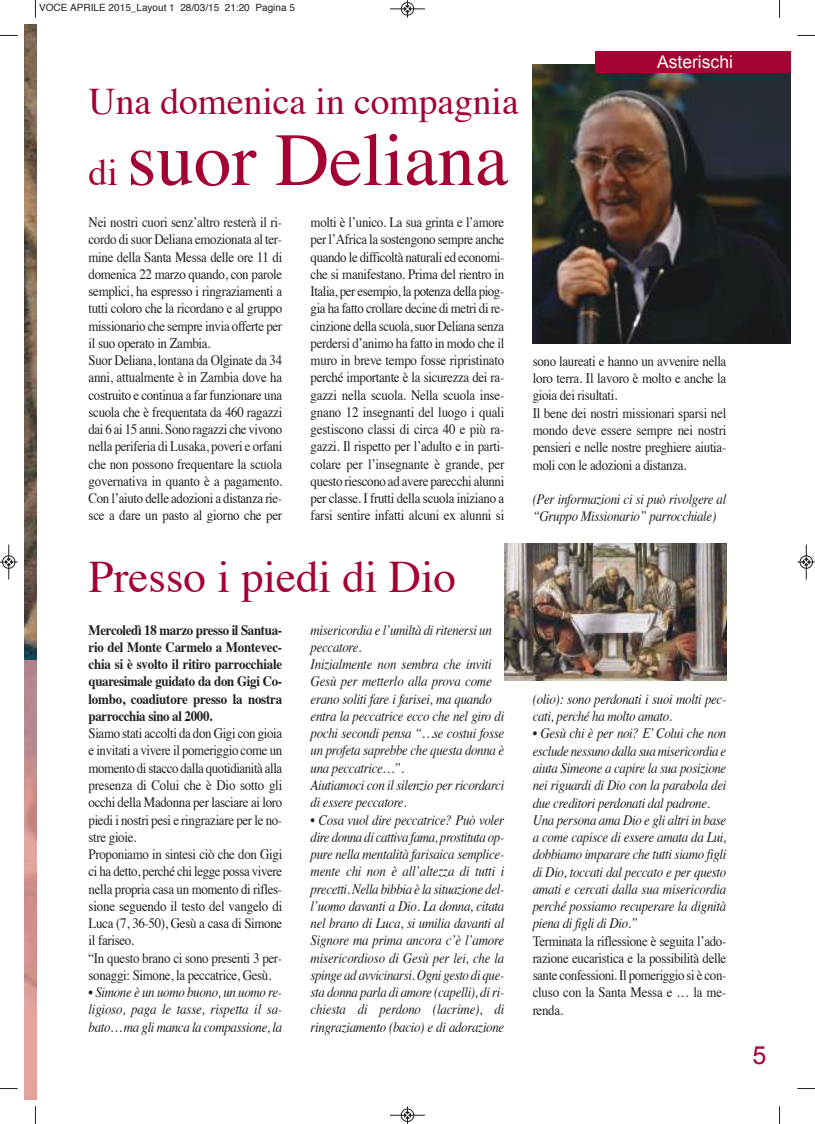
<style>
.page{position:relative;width:815px;height:1124px;background:#fff}
.page>*{position:absolute;margin:0;border:0;box-sizing:border-box;transform-origin:0 0}
.t1{font:75px "Times";color:#a30232}
.t2{font:45px "Times";color:#a30232}
.t3{font:37.5px "Times";color:#a30232}
.t4{font:25px "Arial";color:#a30232}
.t5{font:17.5px "Arial";color:#fff}
.t6{font:14.38px/17.2px "Times";letter-spacing:-.025em;color:#241f1f;scale:.9 1}
.t7{font:italic 14.38px/17.2px "Times";letter-spacing:-.025em;color:#241f1f;scale:.9 1}
.t8{font:700 14.38px/17.2px "Times";letter-spacing:-.015em;color:#241f1f;text-align:justify;scale:.9 1}
.t9{font:10px "Helvetica";color:#241f1f}
.s1{font-size:37.5px}
.s2{font-weight:700;font-style:normal}
</style>
<div class="page">
<img style="left:533px;top:64px;width:258px;height:279px">
<img style="left:24px;top:24px;width:12px;height:636px">
<svg style="left:36px;top:660px;width:1px;height:439px"></svg>
<div style="left:595px;top:51px;width:196px;height:21px;background:#a30232"></div>
<img style="left:504px;top:543px;width:222px;height:137px">
<svg style="left:35px;top:0;width:1px;height:18px"></svg>
<svg style="left:0;top:35px;width:18px;height:1px"></svg>
<svg style="left:779px;top:0;width:1px;height:18px"></svg>
<svg style="left:797px;top:35px;width:18px;height:1px"></svg>
<svg style="left:35px;top:1106px;width:1px;height:17px"></svg>
<svg style="left:779px;top:1106px;width:1px;height:17px"></svg>
<div style="left:401px;top:2px;width:13px;height:14px;border:1px solid #fff;border-radius:50%"></div>
<hr style="left:390px;top:8px;width:35px;height:1px;background:#241f1f">
<div style="left:401px;top:2px;width:13px;height:13px;border:1px solid #241f1f;border-radius:50%"></div>
<svg style="left:404px;top:0;width:7px;height:18px"></svg>
<hr style="left:390px;top:1114px;width:35px;height:1px;background:#241f1f">
<div style="left:401px;top:1108px;width:13px;height:13px;border:1px solid #241f1f;border-radius:50%"></div>
<svg style="left:404px;top:1106px;width:7px;height:17px"></svg>
<div style="left:2px;top:555px;width:14px;height:14px;border:1px solid #fff;border-radius:50%"></div>
<hr style="left:8px;top:544px;width:1px;height:35px;background:#241f1f">
<div style="left:2px;top:555px;width:13px;height:13px;border:1px solid #241f1f;border-radius:50%"></div>
<svg style="left:0;top:558px;width:18px;height:7px"></svg>
<div style="left:799px;top:555px;width:14px;height:14px;border:1px solid #fff;border-radius:50%"></div>
<hr style="left:806px;top:544px;width:1px;height:35px;background:#241f1f">
<div style="left:800px;top:555px;width:13px;height:13px;border:1px solid #241f1f;border-radius:50%"></div>
<svg style="left:798px;top:558px;width:17px;height:7px"></svg>
<p class="t9" style="left:39px;top:4px;width:257px">VOCE APRILE 2015_Layout 1 28/03/15 21:20 Pagina 5</p>
<h3 class="t3" style="left:89px;top:86px;width:432px">Una domenica in compagnia</h3>
<h1 class="t1" style="left:89px;top:129px;width:421px"><span class="s1">di</span> suor Deliana</h1>
<p class="t6" style="left:89px;top:215px;width:217px">Nei nostri cuori senz’altro resterà il ri&shy;cordo di suor Deliana emozionata al ter&shy;mine della Santa Messa delle ore 11 di domenica 22 marzo quando, con parole semplici, ha espresso i ringraziamenti a tutti coloro che la ricordano e al gruppo missionario che sempre invia offerte per il suo operato in Zambia.<br>Suor Deliana, lontana da Olginate da 34 anni, attualmente è in Zambia dove ha costruito e continua a far funzionare una scuola che è frequentata da 460 ragazzi dai 6 ai 15 anni. Sono ragazzi che vivono nella periferia di Lusaka, poveri e orfani che non possono frequentare la scuola governativa in quanto è a pagamento.<br>Con l’aiuto delle adozioni a distanza rie&shy;sce a dare un pasto al giorno che per</p>
<p class="t6" style="left:311px;top:215px;width:217px;text-align:justify">molti è l’unico. La sua grinta e l’amore per l’Africa la sostengono sempre anche quando le difficoltà naturali ed economi&shy;che si manifestano. Prima del rientro in Italia, per esempio, la potenza della piog&shy;gia ha fatto crollare decine di metri di re&shy;cinzione della scuola, suor Deliana senza perdersi d’animo ha fatto in modo che il muro in breve tempo fosse ripristinato perché importante è la sicurezza dei ra&shy;gazzi nella scuola. Nella scuola inse&shy;gnano 12 insegnanti del luogo i quali gestiscono classi di circa 40 e più ra&shy;gazzi. Il rispetto per l’adulto e in parti&shy;colare per l’insegnante è grande, per questo riescono ad avere parecchi alunni per classe. I frutti della scuola iniziano a farsi sentire infatti alcuni ex alunni si</p>
<p class="t5" style="left:657px;top:52px;width:77px">Asterischi</p>
<p class="t6" style="left:533px;top:353px;width:217px">sono laureati e hanno un avvenire nella loro terra. Il lavoro è molto e anche la gioia dei risultati.<br>Il bene dei nostri missionari sparsi nel mondo deve essere sempre nei nostri pensieri e nelle nostre preghiere aiutia&shy;moli con le adozioni a distanza.</p>
<p class="t7" style="left:533px;top:491px;width:217px">(Per informazioni ci si può rivolgere al “Gruppo Missionario” parrocchiale)</p>
<h2 class="t2" style="left:89px;top:558px;width:369px">Presso i piedi di Dio</h2>
<p class="t8" style="left:89px;top:622px;width:217px">Mercoledì 18 marzo presso il Santua&shy;rio del Monte Carmelo a Montevec&shy;chia si è svolto il ritiro parrocchiale quaresimale guidato da don Gigi Co&shy;lombo, coadiutore presso la nostra parrocchia sino al 2000.</p>
<p class="t6" style="left:89px;top:726px;width:217px">Siamo stati accolti da don Gigi con gioia e invitati a vivere il pomeriggio come un momento di stacco dalla quotidianità alla presenza di Colui che è Dio sotto gli occhi della Madonna per lasciare ai loro piedi i nostri pesi e ringraziare per le no&shy;stre gioie.<br>Proponiamo in sintesi ciò che don Gigi ci ha detto, perché chi legge possa vivere nella propria casa un momento di rifles&shy;sione seguendo il testo del vangelo di Luca (7, 36-50), Gesù a casa di Simone il fariseo.<br>“In questo brano ci sono presenti 3 per&shy;sonaggi: Simone, la peccatrice, Gesù.</p>
<p class="t7" style="left:89px;top:984px;width:217px;text-align:justify"><span class="s2">•</span> Simone è un uomo buono, un uomo re&shy;ligioso, paga le tasse, rispetta il sa&shy;bato… ma gli manca la compassione, la</p>
<p class="t7" style="left:311px;top:622px;width:217px">misericordia e l’umiltà di ritenersi un peccatore.<br>Inizialmente non sembra che inviti<br>Gesù per metterlo alla prova come erano soliti fare i farisei, ma quando entra la peccatrice ecco che nel giro di pochi secondi pensa “…se costui fosse un profeta saprebbe che questa donna è una peccatrice…”.<br>Aiutiamoci con il silenzio per ricordarci di essere peccatore.</p>
<p class="t7" style="left:311px;top:812px;width:217px;text-align:justify">• Cosa vuol dire peccatrice? Può voler dire donna di cattiva fama, prostituta op&shy;pure nella mentalità farisaica semplice&shy;mente chi non è all’altezza di tutti i precetti. Nella bibbia è la situazione del&shy;l’uomo davanti a Dio. La donna, citata nel brano di Luca, si umilia davanti al Signore ma prima ancora c’è l’amore misericordioso di Gesù per lei, che la spinge ad avvicinarsi. Ogni gesto di que&shy;sta donna parla di amore (capelli), di ri&shy;chiesta di perdono (lacrime), di ringraziamento (bacio) e di adorazione</p>
<p class="t7" style="left:533px;top:691px;width:217px">(olio): sono perdonati i suoi molti pec&shy;cati, perché ha molto amato.</p>
<p class="t7" style="left:533px;top:726px;width:217px">• Gesù chi è per noi? E’ Colui che non esclude nessuno dalla sua misericordia e aiuta Simeone a capire la sua posizione nei riguardi di Dio con la parabola dei due creditori perdonati dal padrone.<br>Una persona ama Dio e gli altri in base a come capisce di essere amata da Lui, dobbiamo imparare che tutti siamo figli di Dio, toccati dal peccato e per questo amati e cercati dalla sua misericordia perché possiamo recuperare la dignità piena di figli di Dio.”</p>
<p class="t6" style="left:533px;top:933px;width:217px;text-align:justify">Terminata la riflessione è seguita l’ado&shy;razione eucaristica e la possibilità delle sante confessioni. Il pomeriggio si è con&shy;cluso con la Santa Messa e … la me&shy;renda.</p>
<h3 class="t4" style="left:753px;top:1041px;width:15px">5</h3>
</div>
